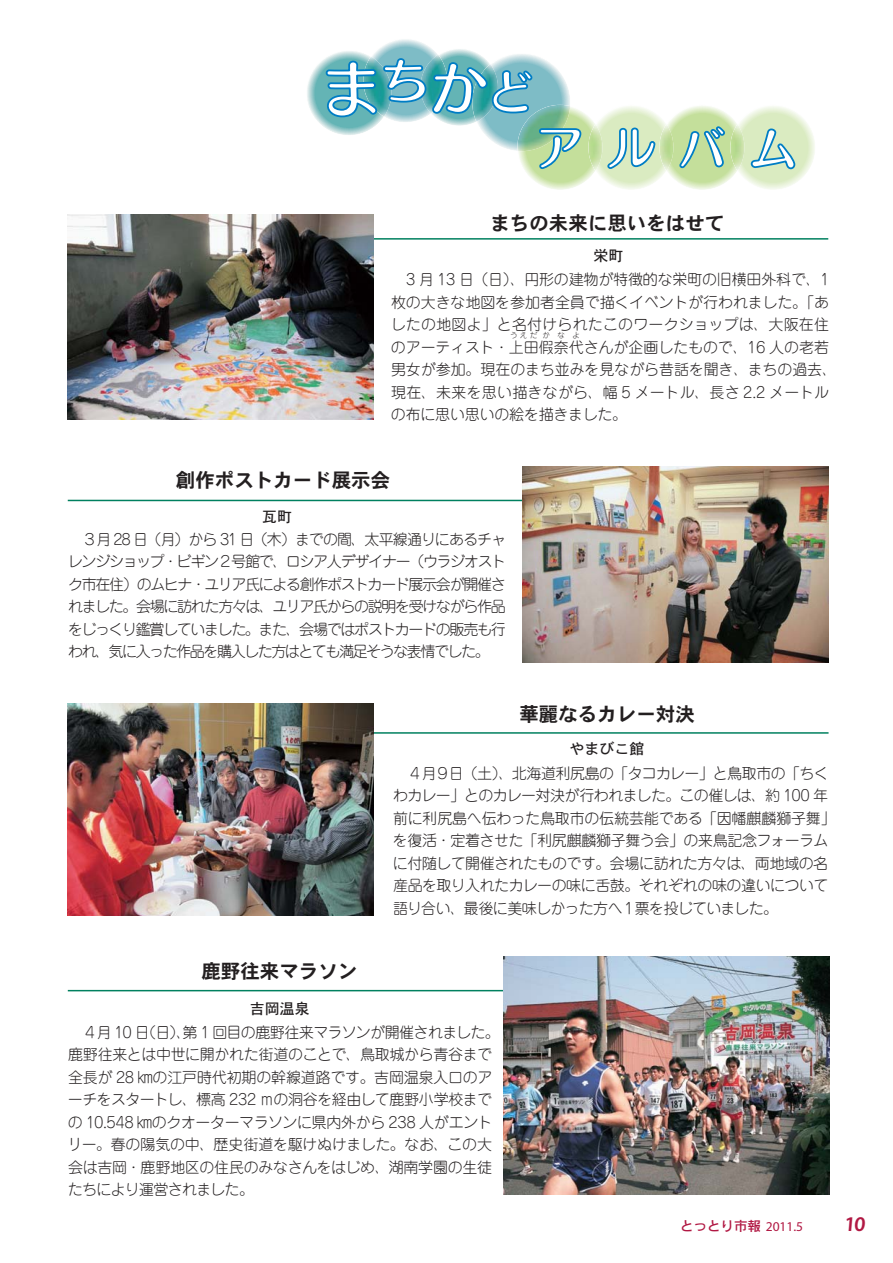
<style>
.page{position:relative;width:893px;height:1263px;background:#fff}
.page>*{position:absolute;margin:0;border:0;box-sizing:border-box;transform-origin:0 0}
.t1{font:600 21px "Myriad Pro";color:#b11843}
.t2{font:19.5px "DFHS Gothic Std W7 90 msp RKSJ H";color:#231f20}
.t3{font:15px/22.5px "Jun 101 Pro Light 90 msp RKSJ H";letter-spacing:-.025em;color:#231f20}
.t4{font:15px/22.5px "Jun 101 Pro Light 90 msp RKSJ H";letter-spacing:-.005em;color:#231f20}
.t5{font:15px "DFHS Gothic Std W5 90 msp RKSJ H";color:#231f20}
.t6{font:13.5px "Rodin Pro DB 90 msp RKSJ H";color:#b11843}
.t7{font:7.5px "Jun 101 Pro Light 90 msp RKSJ H";letter-spacing:.655em;color:#231f20}
.s1{font-family:"Myriad Pro"}
</style>
<div class="page">
<hr style="left:305px;top:732px;width:523px;height:2px;background:#00805f">
<svg style="left:307px;top:39px;width:508px;height:151px"></svg>
<hr style="left:68px;top:500px;width:490px;height:1px;background:#00805f">
<hr style="left:68px;top:990px;width:480px;height:1px;background:#00805f">
<hr style="left:328px;top:238px;width:500px;height:2px;background:#00805f">
<img style="left:68px;top:215px;width:306px;height:204px">
<img style="left:68px;top:703px;width:306px;height:213px">
<img style="left:503px;top:957px;width:327px;height:238px">
<img style="left:523px;top:467px;width:306px;height:195px">
<h2 class="t2" style="left:490px;top:215px;width:235px">まちの未来に思いをはせて</h2>
<p class="t5" style="left:594px;top:249px;width:31px">栄町</p>
<p class="t3" style="left:391px;top:270px;width:440px;text-align:justify">　3 月 13 日（日）、円形の建物が特徴的な栄町の旧横田外科で、1枚の大きな地図を参加者全員で描くイベントが行われました。「あしたの地図よ」と名付けられたこのワークショップは、大阪在住のアーティスト・上田假奈代さんが企画したもので、16 人の老若</p>
<p class="t7" style="left:510px;top:333px;width:29px">うえだ</p>
<p class="t7" style="left:542px;top:333px;width:39px">かなよ</p>
<p class="t4" style="left:391px;top:360px;width:448px">男女が参加。現在のまち並みを見ながら昔話を聞き、まちの過去、現在、未来を思い描きながら、幅 5 メートル、長さ 2.2 メートルの布に思い思いの絵を描きました。</p>
<h2 class="t2" style="left:176px;top:473px;width:216px">創作ポストカード展示会</h2>
<p class="t5" style="left:262px;top:511px;width:31px">瓦町</p>
<p class="t3" style="left:68px;top:530px;width:440px;text-align:justify">　３月 28 日（月）から 31 日（木）までの間、太平線通りにあるチャレンジショップ・ビギン２号館で、ロシア人デザイナー（ウラジオストク市在住）のムヒナ・ユリア氏による創作ポストカード展示会が開催されました。会場に訪れた方々は、ユリア氏からの説明を受けながら作品をじっくり鑑賞していました。また、会場ではポストカードの販売も行われ、気に入った作品を購入した方はとても満足そうな表情でした。</p>
<h2 class="t2" style="left:201px;top:964px;width:157px">鹿野往来マラソン</h2>
<p class="t5" style="left:250px;top:1002px;width:61px">吉岡温泉</p>
<h2 class="t2" style="left:519px;top:706px;width:177px">華麗なるカレー対決</h2>
<p class="t5" style="left:570px;top:743px;width:76px">やまびこ館</p>
<p class="t3" style="left:393px;top:764px;width:444px">　４月９日（土）、北海道利尻島の「タコカレー」と鳥取市の「ちくわカレー」とのカレー対決が行われました。この催しは、約 100 年前に利尻島へ伝わった鳥取市の伝統芸能である「因幡麒麟獅子舞」を復活・定着させた「利尻麒麟獅子舞う会」の来鳥記念フォーラムに付随して開催されたものです。会場に訪れた方々は、両地域の名産品を取り入れたカレーの味に舌鼓。それぞれの味の違いについて語り合い、最後に美味しかった方へ１票を投じていました。</p>
<p class="t3" style="left:67px;top:1023px;width:434px">　４月 10 日（日）、第 1 回目の鹿野往来マラソンが開催されました。鹿野往来とは中世に開かれた街道のことで、鳥取城から青谷まで全長が 28 ㎞の江戸時代初期の幹線道路です。吉岡温泉入口のアーチをスタートし、標高 232 ｍの洞谷を経由して鹿野小学校までの 10.548 ㎞のクオーターマラソンに県内外から 238 人がエントリー。春の陽気の中、歴史街道を駆けぬけました。なお、この大会は吉岡・鹿野地区の住民のみなさんをはじめ、湖南学園の生徒たちにより運営されました。</p>
<p class="t6" style="left:680px;top:1221px;width:125px">とっとり市報 <span class="s1">2011.5</span></p>
<h1 class="t1" style="left:844px;top:1212px;width:24px">10</h1>
</div>
